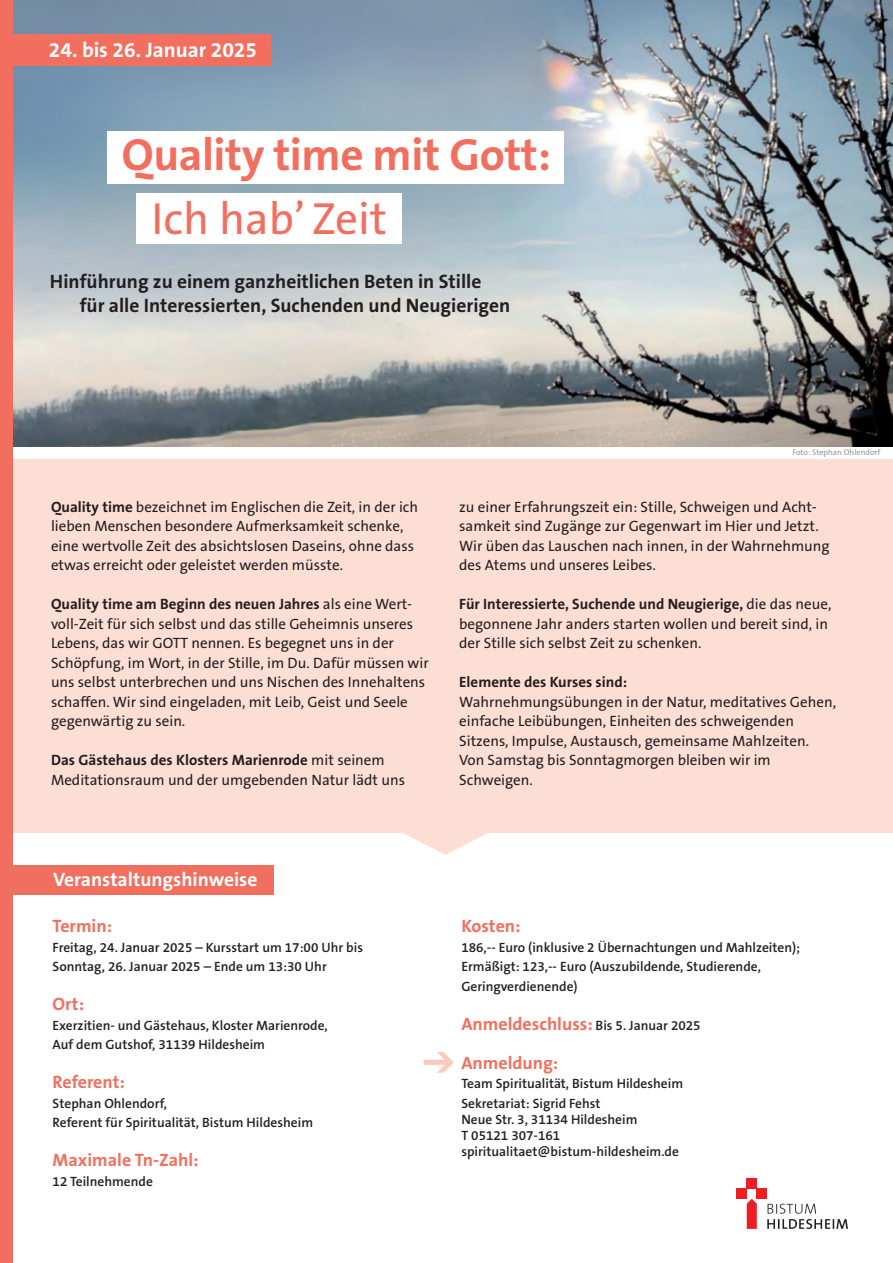
<style>
.page{position:relative;width:893px;height:1263px;background:#fff}
.page>*{position:absolute;margin:0;border:0;box-sizing:border-box;transform-origin:0 0}
.t1{font:700 45.3px "The Sans B7";letter-spacing:-.01em;color:#f26f5f}
.t2{font:45.3px "The Sans B5 Plain";color:#f26f5f}
.t3{font:700 21px "The Sans B7";color:#fff}
.t4{font:700 19.5px/24px "The Sans B7";color:#231f20}
.t5{font:700 19.5px "The Sans B7";color:#fff}
.t6{font:700 18px/39px "The Sans B7";color:#f26f5f}
.t7{font:15px/19.5px "The Sans B5 Plain";color:#231f20}
.t8{font:700 15px "The Sans B7";color:#231f20}
.t9{font:600 13.5px/19.5px "The Sans B6";color:#231f20}
.t10{font:8.25px "The Sans B5 Plain";color:#939598}
.s1{font-family:"The Sans B7";font-weight:700}
.s2{font-family:"The Sans B5 Plain";font-weight:400}
.s3{font-family:"The Sans B6";font-weight:600;font-size:13.5px;color:#231f20}
</style>
<div class="page">
<div style="left:0;top:459px;width:893px;height:373px;background:#fdded4"></div>
<img style="left:13px;top:0;width:879px;height:446px">
<div style="left:0;top:0;width:13px;height:1263px;background:#f26f5f"></div>
<div style="left:0;top:865px;width:274px;height:30px;background:#f26f5f"></div>
<div style="left:747px;top:1178px;width:10px;height:11px;background:#ee1d23"></div>
<div style="left:757px;top:1189px;width:10px;height:10px;background:#ee1d23"></div>
<div style="left:737px;top:1189px;width:10px;height:10px;background:#ee1d23"></div>
<svg style="left:747px;top:1199px;width:10px;height:30px"></svg>
<svg style="left:767px;top:1204px;width:81px;height:25px"></svg>
<div style="left:107px;top:131px;width:457px;height:53px;background:#fff"></div>
<div style="left:136px;top:193px;width:266px;height:51px;background:#fff"></div>
<div style="left:0;top:34px;width:270px;height:32px;background:#f26f5f"></div>
<svg style="left:395px;top:832px;width:100px;height:23px"></svg>
<h2 class="t3" style="left:49px;top:39px;width:210px">24. bis 26. Januar 2025</h2>
<h1 class="t1" style="left:122px;top:130px;width:430px">Quality time mit Gott:</h1>
<h1 class="t2" style="left:152px;top:194px;width:237px">Ich hab’ Zeit</h1>
<h3 class="t4" style="left:80px;top:270px;width:432px;text-indent:-30px">Hinführung zu einem ganzheitlichen Beten in Stille für alle Interessierten, Suchenden und Neugierigen</h3>
<p class="t10" style="left:792px;top:447px;width:90px">Foto: Stephan Ohlendorf</p>
<p class="t7" style="left:51px;top:497px;width:369px"><span class="s1">Quality time</span> bezeichnet im Englischen die Zeit, in der ich lieben Menschen besondere Aufmerksamkeit schenke, eine wertvolle Zeit des absichtslosen Daseins, ohne dass etwas erreicht oder geleistet werden müsste.</p>
<p class="t8" style="left:51px;top:596px;width:363px">Quality time am Beginn des neuen Jahres <span class="s2">als eine Wert-</span></p>
<p class="t7" style="left:51px;top:614px;width:379px">voll-Zeit für sich selbst und das stille Geheimnis unseres Lebens, das wir GOTT nennen. Es begegnet uns in der Schöpfung, im Wort, in der Stille, im Du. Dafür müssen wir uns selbst unterbrechen und uns Nischen des Innehaltens schaffen. Wir sind eingeladen, mit Leib, Geist und Seele gegenwärtig zu sein.</p>
<p class="t8" style="left:51px;top:752px;width:335px">Das Gästehaus des Klosters Marienrode <span class="s2">mit seinem</span></p>
<p class="t7" style="left:51px;top:770px;width:356px">Meditationsraum und der umgebenden Natur lädt uns</p>
<p class="t7" style="left:459px;top:497px;width:372px">zu einer Erfahrungszeit ein: Stille, Schweigen und Acht&shy;samkeit sind Zugänge zur Gegenwart im Hier und Jetzt.<br>Wir üben das Lauschen nach innen, in der Wahrnehmung des Atems und unseres Leibes.</p>
<p class="t8" style="left:459px;top:596px;width:374px">Für Interessierte, Suchende und Neugierige, <span class="s2">die das neue,</span></p>
<p class="t7" style="left:459px;top:614px;width:370px">begonnene Jahr anders starten wollen und bereit sind, in der Stille sich selbst Zeit zu schenken.</p>
<p class="t8" style="left:459px;top:674px;width:169px">Elemente des Kurses sind:</p>
<p class="t7" style="left:459px;top:692px;width:378px">Wahrnehmungsübungen in der Natur, meditatives Gehen, einfache Leibübungen, Einheiten des schweigenden Sitzens, Impulse, Austausch, gemeinsame Mahlzeiten.<br>Von Samstag bis Sonntagmorgen bleiben wir im Schweigen.</p>
<h3 class="t5" style="left:53px;top:869px;width:206px">Veranstaltungshinweise</h3>
<p class="t6" style="left:53px;top:907px;width:61px">Termin:</p>
<p class="t9" style="left:53px;top:938px;width:312px">Freitag, 24. Januar 2025 – Kursstart um 17:00 Uhr bis<br>Sonntag, 26. Januar 2025 – Ende um 13:30 Uhr</p>
<p class="t6" style="left:53px;top:985px;width:33px">Ort:</p>
<p class="t9" style="left:53px;top:1016px;width:277px">Exerzitien- und Gästehaus, Kloster Marienrode,<br>Auf dem Gutshof, 31139 Hildesheim</p>
<p class="t6" style="left:53px;top:1063px;width:74px">Referent:</p>
<p class="t9" style="left:53px;top:1094px;width:262px">Stephan Ohlendorf,<br>Referent für Spiritualität, Bistum Hildesheim</p>
<p class="t6" style="left:53px;top:1141px;width:147px">Maximale Tn-Zahl:</p>
<p class="t9" style="left:53px;top:1172px;width:102px">12 Teilnehmende</p>
<p class="t6" style="left:461px;top:907px;width:61px">Kosten:</p>
<p class="t9" style="left:461px;top:938px;width:340px">186,-- Euro (inklusive 2 Übernachtungen und Mahlzeiten);<br>Ermäßigt: 123,-- Euro (Auszubildende, Studierende,<br>Geringverdienende)</p>
<p class="t6" style="left:461px;top:1004px;width:241px">Anmeldeschluss: <span class="s3">Bis 5. Januar 2025<br></span>Anmeldung:</p>
<p class="t9" style="left:461px;top:1074px;width:223px">Team Spiritualität, Bistum Hildesheim<br>Sekretariat: Sigrid Fehst</p>
<p class="t9" style="left:461px;top:1111px;width:219px;line-height:16.2px">Neue Str. 3, 31134 Hildesheim<br>T 05121 307-161 spiritualitaet@bistum-hildesheim.de</p>
</div>
